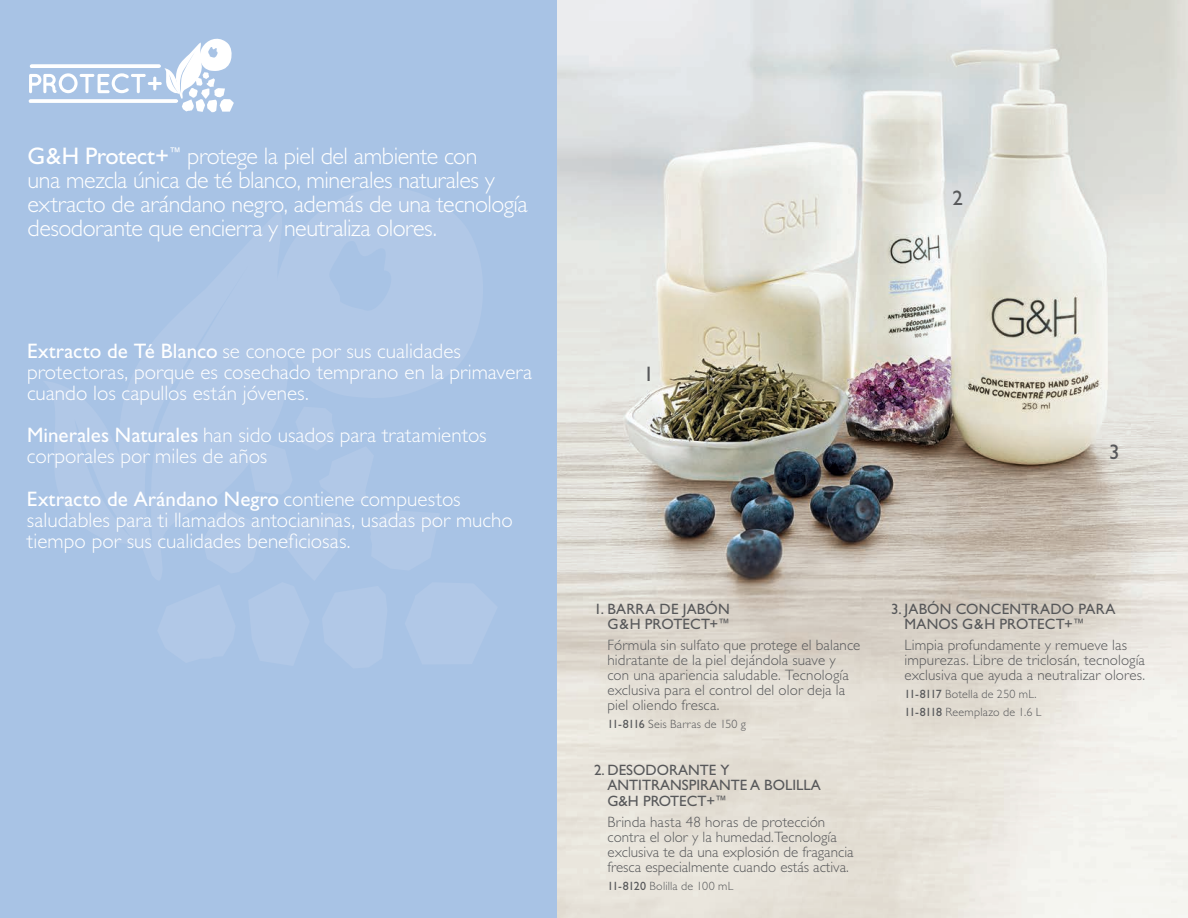
<style>
.page{position:relative;width:1188px;height:918px;background:#fff}
.page>*{position:absolute;margin:0;border:0;box-sizing:border-box;transform-origin:0 0}
.t1{font:300 24px/24px "Gill Sans";letter-spacing:-.02em;color:#fff}
.t2{font:300 21px/21px "Gill Sans";color:#fff}
.t3{font:21px "Gill Sans";color:#57585a}
.t4{font:300 15px/15px "Gill Sans";letter-spacing:.005em;color:#57585a}
.t5{font:15px/15px "Gill Sans";color:#57585a;text-align:right}
.t6{font:300 12px/18px "Gill Sans";letter-spacing:.02em;color:#57585a}
.s1{font-weight:400}
.s2{font-size:11.7px}
.s3{font-weight:400;font-size:11.7px}
</style>
<div class="page">
<img style="left:556px;top:0;width:632px;height:918px">
<div style="left:0;top:0;width:556px;height:918px;background:#a8c3e5"></div>
<svg style="left:28px;top:38px;width:206px;height:74px"></svg>
<h1 class="t1" style="left:28px;top:144px;width:502px"><span class="s1">G &amp;H Protect+</span><sup>™</sup> protege la piel del ambiente con<br>una mezcla única de té blanco, minerales naturales y extracto de arándano negro, además de una tecnología desodorante que encierra y neutraliza olores.</h1>
<h2 class="t2" style="left:27px;top:341px;width:507px"><span class="s1">Extracto de Té Blanco</span> se conoce por sus cualidades protectoras, porque es cosechado temprano en la primavera cuando los capullos están jóvenes.</h2>
<h2 class="t2" style="left:27px;top:425px;width:461px"><span class="s1">Minerales N aturales</span> han sido usados para tratamientos corporales por miles de años</h2>
<h2 class="t2" style="left:27px;top:488px;width:487px"><span class="s1">Extracto de Arándano Negro</span> contiene compuestos saludables para ti llamados antocianinas, usadas por mucho tiempo por sus cualidades beneficiosas.</h2>
<h2 class="t3" style="left:953px;top:186px;width:12px">2</h2>
<h2 class="t3" style="left:644px;top:362px;width:12px">1</h2>
<h2 class="t3" style="left:1109px;top:440px;width:12px">3</h2>
<p class="t5" style="left:594px;top:601px;width:137px">1. Barra de Jabón<br>G &amp;H Protect+<span class="s2">™</span></p>
<p class="t4" style="left:608px;top:638px;width:254px">Fórmula sin sulfato que protege el balance hidratante de la piel dejándola suave y con una apariencia saludable. Tecnología exclusiva para el control del olor deja la piel oliendo fresca.</p>
<p class="t6" style="left:608px;top:715px;width:140px"><span class="s1">11-8116</span> Seis Barras de 150 g</p>
<p class="t5" style="left:608px;top:763px;width:215px;text-align:left;text-indent:-14px">2. Desodorante y<br>Antitranspirante a Bolilla<br>G&amp;H Protect+<span class="s2">™</span></p>
<p class="t4" style="left:608px;top:814px;width:248px">Brinda hasta 48 horas de protección contra el olor y la humedad.Tecnología exclusiva te da una explosión de fragancia fresca especialmente cuando estás activa.</p>
<p class="t6" style="left:608px;top:877px;width:127px"><span class="s1">11-8120</span> Bolilla de 100 mL</p>
<p class="t5" style="left:891px;top:601px;width:43px">3. JABÓN</p>
<p class="t5" style="left:956px;top:601px;width:18px">CON</p>
<p class="t5" style="left:991px;top:601px;width:13px">CENTRADO</p>
<p class="t5" style="left:1078px;top:601px;width:11px">PARA</p>
<p class="t5" style="left:904px;top:617px;width:3px">MANOS</p>
<p class="t4" style="left:905px;top:614px;width:224px;line-height:21px;text-indent:58px"><span class="s1">G &amp;H Protect+</span><span class="s3">™<br></span>Limpia profundamente y remueve las</p>
<p class="t4" style="left:905px;top:653px;width:242px">impurezas. Libre de triclosán, tecnología exclusiva que ayuda a neutralizar olores.</p>
<p class="t6" style="left:905px;top:685px;width:139px"><span class="s1">11-8117</span> Botella de 250 mL.<br><span class="s1">11-8118</span> Reemplazo de 1.6 L</p>
</div>
